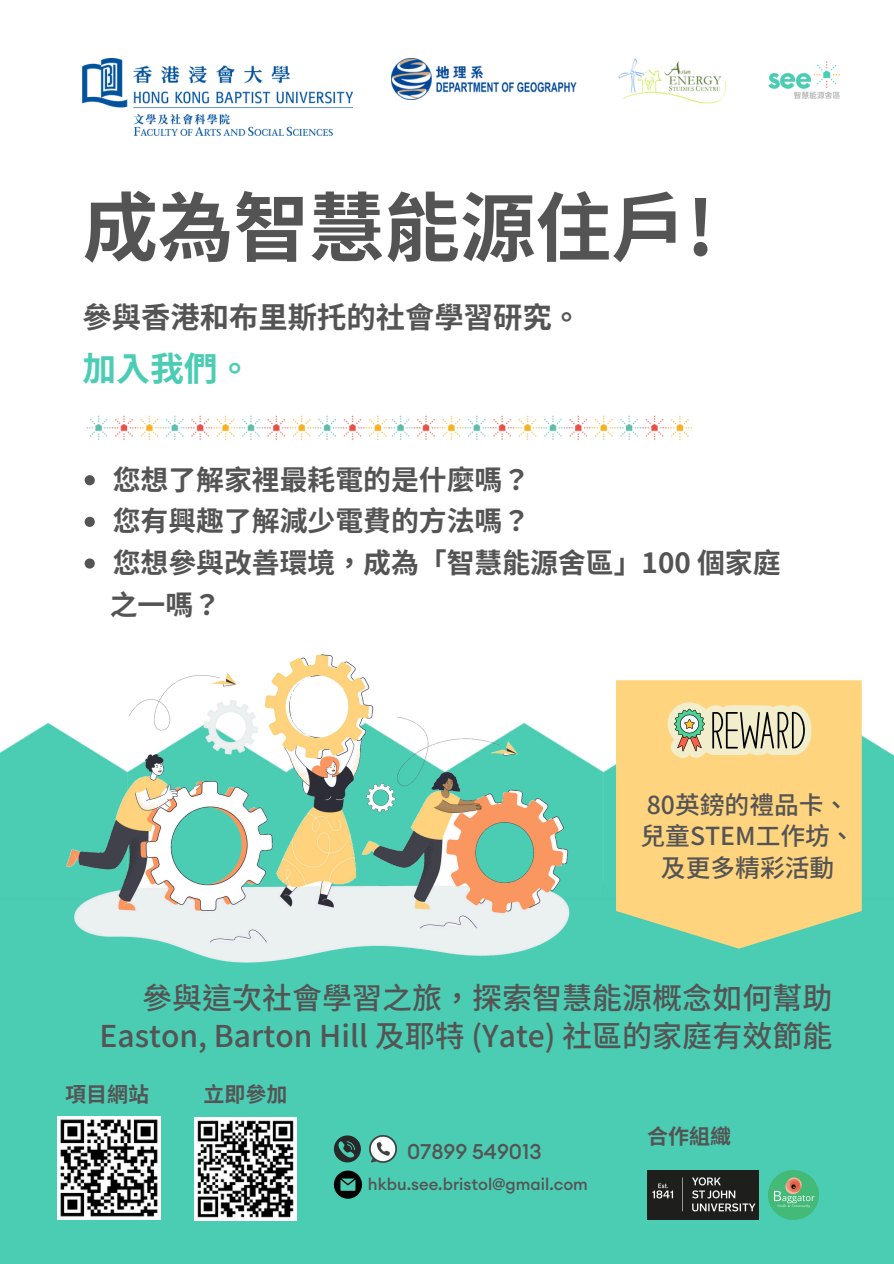
<style>
.page{position:relative;width:894px;height:1264px;background:#fff}
.page>*{position:absolute;margin:0;border:0;box-sizing:border-box;transform-origin:0 0}
.t1{font:700 75.45px "Noto Sans TC";color:#545454}
.t2{font:700 33.75px "Noto Sans TC";color:#4bcdb4}
.t3{font:500 30px/38.2px "Noto Sans TC";color:#545454;text-align:right}
.t4{font:700 29.25px "Noto Sans TC";color:#545454}
.t5{font:700 27.75px "Noto Sans TC";color:#545454}
.t6{font:500 24.75px/31.5px "Noto Sans TC";color:#545454;text-align:center}
.t7{font:700 21px "Noto Sans TC";color:#545454}
.t8{font:500 21px "Euclid Circular A";color:#545454}
.t9{font:500 16.5px "Euclid Circular A";color:#545454}
</style>
<div class="page">
<div style="left:0;top:881px;width:893px;height:382px;background:#4bcdb4"></div>
<img style="left:0;top:708px;width:893px;height:204px">
<img style="left:49px;top:654px;width:537px;height:309px">
<img style="left:86px;top:415px;width:299px;height:25px">
<img style="left:385px;top:415px;width:308px;height:25px">
<svg style="left:334px;top:1135px;width:27px;height:27px"></svg>
<svg style="left:334px;top:1170px;width:28px;height:28px"></svg>
<img style="left:369px;top:1135px;width:27px;height:27px">
<img style="left:82px;top:59px;width:270px;height:76px">
<img style="left:392px;top:59px;width:184px;height:40px">
<img style="left:618px;top:59px;width:109px;height:45px">
<img style="left:768px;top:61px;width:72px;height:38px">
<img style="left:647px;top:1170px;width:111px;height:49px">
<img style="left:768px;top:1170px;width:50px;height:49px">
<svg style="left:615px;top:680px;width:246px;height:268px;background:#efd383"></svg>
<svg style="left:667px;top:702px;width:144px;height:56px;background:#cfc9a3"></svg>
<img style="left:57px;top:1116px;width:104px;height:103px">
<img style="left:194px;top:1117px;width:102px;height:103px">
<svg style="left:85px;top:475px;width:10px;height:10px"></svg>
<svg style="left:85px;top:517px;width:10px;height:10px"></svg>
<svg style="left:85px;top:558px;width:10px;height:10px"></svg>
<p class="t1" style="left:82px;top:168px;width:633px">成為智慧能源住戶 !</p>
<h5 class="t4" style="left:82px;top:294px;width:500px">參與香港和布里斯托的社會學習研究。</h5>
<h5 class="t2" style="left:82px;top:342px;width:171px">加入我們。</h5>
<p class="t5" style="left:113px;top:457px;width:419px">您想了解家裡最耗電的是什麼嗎？</p>
<h5 class="t5" style="left:113px;top:499px;width:419px">您有興趣了解減少電費的方法嗎？</h5>
<p class="t5" style="left:113px;top:541px;width:669px">您想參與改善環境，成為「智慧能源舍區」100 個家庭</p>
<p class="t5" style="left:110px;top:582px;width:113px">之一嗎？</p>
<p class="t6" style="left:640px;top:787px;width:216px">80英鎊的禮品卡、兒童STEM工作坊、及更多精彩活動</p>
<p class="t3" style="left:99px;top:976px;width:734px">參與這次社會學習之旅，探索智慧能源概念如何幫助<br>Easton, Barton Hill 及耶特 (Yate) 社區的家庭有效節能</p>
<p class="t7" style="left:65px;top:1077px;width:85px">項目網站</p>
<h5 class="t7" style="left:203px;top:1077px;width:85px">立即參加</h5>
<h2 class="t8" style="left:407px;top:1137px;width:136px">07899 549013</h2>
<p class="t9" style="left:368px;top:1173px;width:221px">hkbu.see.bristol@gmail.com</p>
<p class="t7" style="left:646px;top:1120px;width:85px">合作組織</p>
</div>
